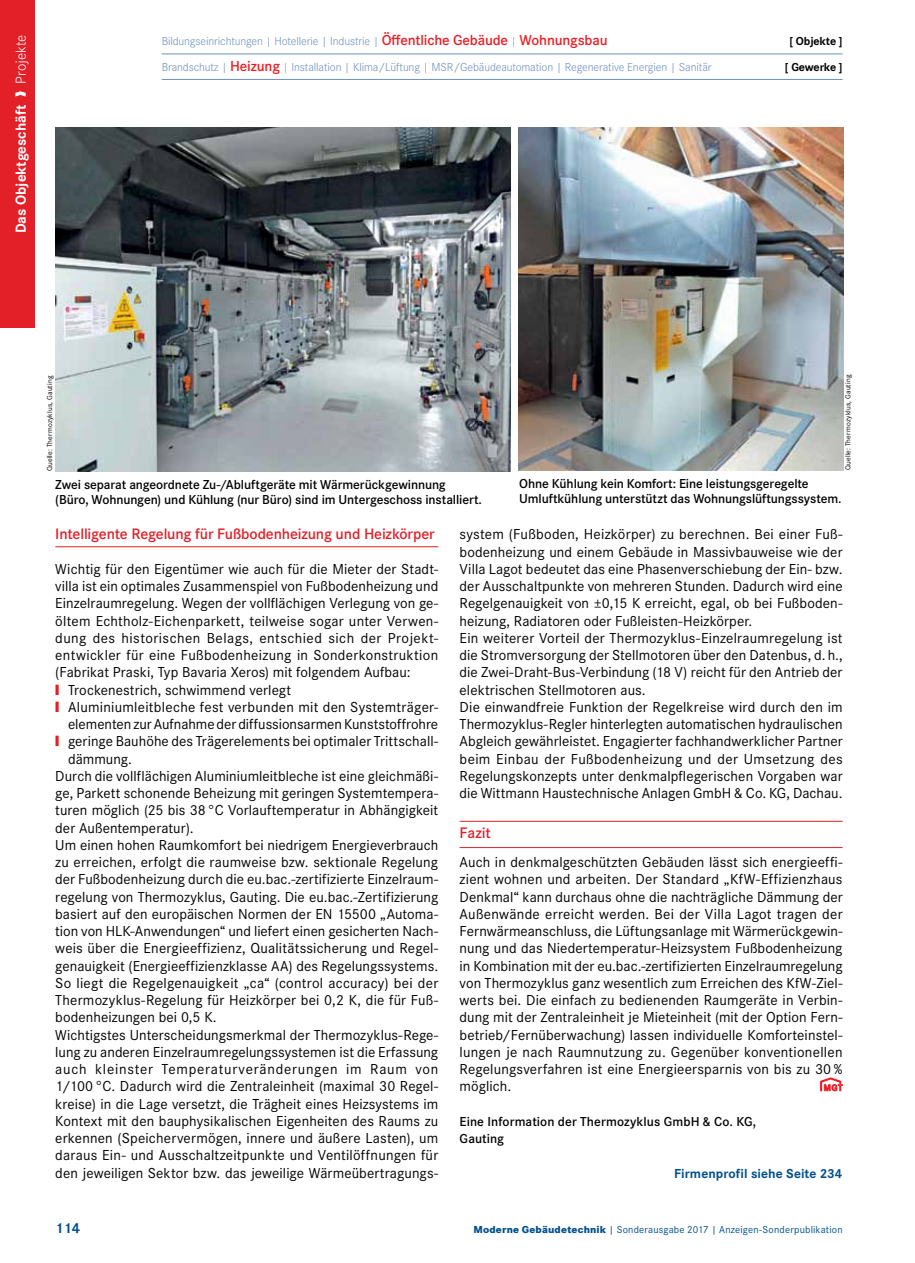
<style>
.page{position:relative;width:915px;height:1263px;background:#fff}
.page>*{position:absolute;margin:0;border:0;box-sizing:border-box;transform-origin:0 0}
.t1{font:600 15.75px "Corporate S";letter-spacing:-.01em;color:#e31f27}
.t2{font:15px/17.2px "Corporate S";letter-spacing:.005em;color:#000}
.t3{font:15px "Corporate S";letter-spacing:.03em;color:#000}
.t4{font:15px "Corporate S";letter-spacing:.05em;color:#000}
.t5{font:700 15px "Corporate S";color:#fff}
.t6{font:700 15px "Corporate S";color:#00508c}
.t7{font:600 13.5px/15px "Corporate S";letter-spacing:-.01em;color:#000}
.t8{font:700 13.5px "Corporate S";letter-spacing:.005em;color:#00508c}
.t9{font:300 12px "Corporate S";letter-spacing:-.01em;color:#6f90bc}
.t10{font:700 12px "Corporate S";letter-spacing:-.01em;color:#000}
.t11{font:10.5px "Corporate S";letter-spacing:.015em;color:#00508c}
.t12{font:7.5px "Corporate S";letter-spacing:.02em;color:#000}
.s1{font-weight:300}
.s2{font-weight:600;font-size:15px;color:#ed1d24}
.s3{color:#e31f27}
.s4{font-weight:800}
</style>
<div class="page">
<div style="left:0;top:0;width:34px;height:327px;background:#e31f27"></div>
<hr style="left:162px;top:54px;width:680px;height:1px;background:#6f90bc">
<hr style="left:162px;top:79px;width:680px;height:1px;background:#6f90bc">
<hr style="left:55px;top:546px;width:383px;height:1px;background:#e31f27">
<hr style="left:459px;top:821px;width:383px;height:1px;background:#e31f27">
<hr style="left:459px;top:847px;width:383px;height:1px;background:#e31f27">
<svg style="left:820px;top:1077px;width:22px;height:14px"></svg>
<img style="left:55px;top:128px;width:455px;height:343px">
<img style="left:518px;top:128px;width:325px;height:342px">
<p class="t5" style="left:10px;top:233px;width:200px;rotate:-90deg">Das Objektgeschäft ❱ <span class="s1">Projekte</span></p>
<p class="t9" style="left:162px;top:33px;width:447px">Bildungseinrichtungen | Hotellerie | Industrie | <span class="s2">Öffentliche Gebäude</span> | <span class="s2">Wohnungsbau</span></p>
<p class="t10" style="left:789px;top:33px;width:55px">[ Objekte ]</p>
<p class="t9" style="left:162px;top:59px;width:551px">Brandschutz | <span class="s2">Heizung</span> | Installation | Klima/Lüftung | MSR/Gebäudeautomation | Regenerative Energien | Sanitär</p>
<p class="t10" style="left:784px;top:58px;width:59px">[ Gewerke ]</p>
<p class="t12" style="left:45px;top:471px;width:97px;rotate:-90deg">Quelle: Thermozyklus, Gauting</p>
<p class="t12" style="left:842px;top:470px;width:97px;rotate:-90deg">Quelle: Thermozyklus, Gauting</p>
<p class="t7" style="left:55px;top:477px;width:428px">Zwei separat angeordnete Zu-/Abluftgeräte mit Wärmerückgewinnung (Büro, Wohnungen) und Kühlung (nur Büro) sind im Untergeschoss installiert.</p>
<p class="t7" style="left:519px;top:476px;width:324px">Ohne Kühlung kein Komfort: Eine leistungsgeregelte<br>Umluftkühlung unterstützt das Wohnungslüftungssystem.</p>
<p class="t1" style="left:55px;top:523px;width:381px">Intelligente Regelung für Fußbodenheizung und Heizkörper</p>
<p class="t2" style="left:55px;top:560px;width:384px">Wichtig für den Eigentümer wie auch für die Mieter der Stadt-</p>
<p class="t2" style="left:55px;top:577px;width:384px">villa ist ein optimales Zusammenspiel von Fußbodenheizung und</p>
<p class="t2" style="left:55px;top:594px;width:384px">Einzelraumregelung. Wegen der vollflächigen Verlegung von ge-</p>
<p class="t2" style="left:55px;top:611px;width:384px">öltem Echtholz-Eichenparkett, teilweise sogar unter Verwen-</p>
<p class="t3" style="left:55px;top:628px;width:384px">dung des historischen Belags, entschied sich der Projekt-</p>
<p class="t2" style="left:55px;top:646px;width:384px">entwickler für eine Fußbodenheizung in Sonderkonstruktion</p>
<p class="t2" style="left:55px;top:663px;width:356px">(Fabrikat Praski, Typ Bavaria Xeros) mit folgendem Aufbau:</p>
<p class="t2" style="left:55px;top:680px;width:237px"><span class="s3">❙</span> Trockenestrich, schwimmend verlegt</p>
<p class="t2" style="left:55px;top:698px;width:384px"><span class="s3">❙</span> Aluminiumleitbleche fest verbunden mit den Systemträger-</p>
<p class="t2" style="left:68px;top:715px;width:371px">elementen zur Aufnahme der diffussionsarmen Kunststoffrohre</p>
<p class="t2" style="left:55px;top:732px;width:384px"><span class="s3">❙</span> geringe Bauhöhe des Trägerelements bei optimaler Trittschall-</p>
<p class="t2" style="left:68px;top:749px;width:65px">dämmung.</p>
<p class="t2" style="left:55px;top:767px;width:384px">Durch die vollflächigen Aluminiumleitbleche ist eine gleichmäßi-</p>
<p class="t2" style="left:55px;top:784px;width:384px">ge, Parkett schonende Beheizung mit geringen Systemtempera-</p>
<p class="t2" style="left:55px;top:801px;width:384px">turen möglich (25 bis 38 °C Vorlauftemperatur in Abhängigkeit</p>
<p class="t2" style="left:55px;top:818px;width:140px">der Außentemperatur).</p>
<p class="t2" style="left:55px;top:836px;width:384px">Um einen hohen Raumkomfort bei niedrigem Energieverbrauch</p>
<p class="t2" style="left:55px;top:853px;width:384px">zu erreichen, erfolgt die raumweise bzw. sektionale Regelung</p>
<p class="t2" style="left:55px;top:870px;width:384px">der Fußbodenheizung durch die eu.bac.-zertifizierte Einzelraum-</p>
<p class="t2" style="left:55px;top:887px;width:384px">regelung von Thermozyklus, Gauting. Die eu.bac.-Zertifizierung</p>
<p class="t2" style="left:55px;top:905px;width:384px">basiert auf den europäischen Normen der EN 15500 „Automa-</p>
<p class="t2" style="left:55px;top:922px;width:384px">tion von HLK-Anwendungen“ und liefert einen gesicherten Nach-</p>
<p class="t2" style="left:55px;top:939px;width:384px">weis über die Energieeffizienz, Qualitätssicherung und Regel-</p>
<p class="t2" style="left:55px;top:956px;width:384px">genauigkeit (Energieeffizienzklasse AA) des Regelungssystems.</p>
<p class="t2" style="left:55px;top:974px;width:384px">So liegt die Regelgenauigkeit „ca“ (control accuracy) bei der</p>
<p class="t2" style="left:55px;top:991px;width:384px">Thermozyklus-Regelung für Heizkörper bei 0,2 K, die für Fuß-</p>
<p class="t2" style="left:55px;top:1008px;width:163px">bodenheizungen bei 0,5 K.</p>
<p class="t2" style="left:55px;top:1025px;width:384px">Wichtigstes Unterscheidungsmerkmal der Thermozyklus-Rege-</p>
<p class="t2" style="left:55px;top:1043px;width:384px">lung zu anderen Einzelraumregelungssystemen ist die Erfassung</p>
<p class="t4" style="left:55px;top:1059px;width:384px">auch kleinster Temperaturveränderungen im Raum von</p>
<p class="t2" style="left:55px;top:1077px;width:384px">1/100 °C. Dadurch wird die Zentraleinheit (maximal 30 Regel-</p>
<p class="t2" style="left:55px;top:1094px;width:384px">kreise) in die Lage versetzt, die Trägheit eines Heizsystems im</p>
<p class="t2" style="left:55px;top:1112px;width:384px">Kontext mit den bauphysikalischen Eigenheiten des Raums zu</p>
<p class="t2" style="left:55px;top:1129px;width:384px">erkennen (Speichervermögen, innere und äußere Lasten), um</p>
<p class="t2" style="left:55px;top:1146px;width:384px">daraus Ein- und Ausschaltzeitpunkte und Ventilöffnungen für</p>
<p class="t2" style="left:55px;top:1163px;width:384px">den jeweiligen Sektor bzw. das jeweilige Wärmeübertragungs-</p>
<p class="t2" style="left:459px;top:525px;width:384px">system (Fußboden, Heizkörper) zu berechnen. Bei einer Fuß&shy;bodenheizung und einem Gebäude in Massivbauweise wie der Villa Lagot bedeutet das eine Phasenverschiebung der Ein- bzw. der Ausschaltpunkte von mehreren Stunden. Dadurch wird eine Regelgenauigkeit von ±0,15 K erreicht, egal, ob bei Fußboden&shy;heizung, Radiatoren oder Fußleisten-Heizkörper.<br>Ein weiterer Vorteil der Thermozyklus-Einzelraumregelung ist die Stromversorgung der Stellmotoren über den Datenbus, d. h., die Zwei-Draht-Bus-Verbindung (18 V) reicht für den Antrieb der elektrischen Stellmotoren aus.<br>Die einwandfreie Funktion der Regelkreise wird durch den im Thermozyklus-Regler hinterlegten automatischen hydraulischen Abgleich gewährleistet. Engagierter fachhandwerklicher Partner beim Einbau der Fußbodenheizung und der Umsetzung des Regelungskonzepts unter denkmalpflegerischen Vorgaben war die Wittmann Haustechnische Anlagen GmbH &amp; Co. KG, Dachau.</p>
<p class="t1" style="left:459px;top:822px;width:33px">Fazit</p>
<p class="t2" style="left:459px;top:853px;width:384px;text-align:justify">Auch in denkmalgeschützten Gebäuden lässt sich energieeffi&shy;zient wohnen und arbeiten. Der Standard „KfW-Effizienzhaus Denkmal“ kann durchaus ohne die nachträgliche Dämmung der Außenwände erreicht werden. Bei der Villa Lagot tragen der Fernwärmeanschluss, die Lüftungsanlage mit Wärmerückgewin&shy;nung und das Niedertemperatur-Heizsystem Fußbodenheizung in Kombination mit der eu.bac.-zertifizierten Einzelraumregelung von Thermozyklus ganz wesentlich zum Erreichen des KfW-Ziel&shy;werts bei. Die einfach zu bedienenden Raumgeräte in Verbin&shy;dung mit der Zentraleinheit je Mieteinheit (mit der Option Fern&shy;betrieb/Fernüberwachung) lassen individuelle Komforteinstel&shy;lungen je nach Raumnutzung zu. Gegenüber konventionellen Regelungsverfahren ist eine Energieersparnis von bis zu 30 % möglich.</p>
<p class="t7" style="left:459px;top:1112px;width:298px;line-height:17.2px">Eine Information der Thermozyklus GmbH &amp; Co. KG,<br>Gauting</p>
<p class="t8" style="left:674px;top:1164px;width:170px">Firmenprofil siehe Seite 234</p>
<p class="t6" style="left:55px;top:1218px;width:27px">114</p>
<p class="t11" style="left:473px;top:1223px;width:370px"><span class="s4">Moderne Gebäudetechnik</span> | Sonderausgabe 2017 | Anzeigen-Sonderpublikation</p>
</div>
